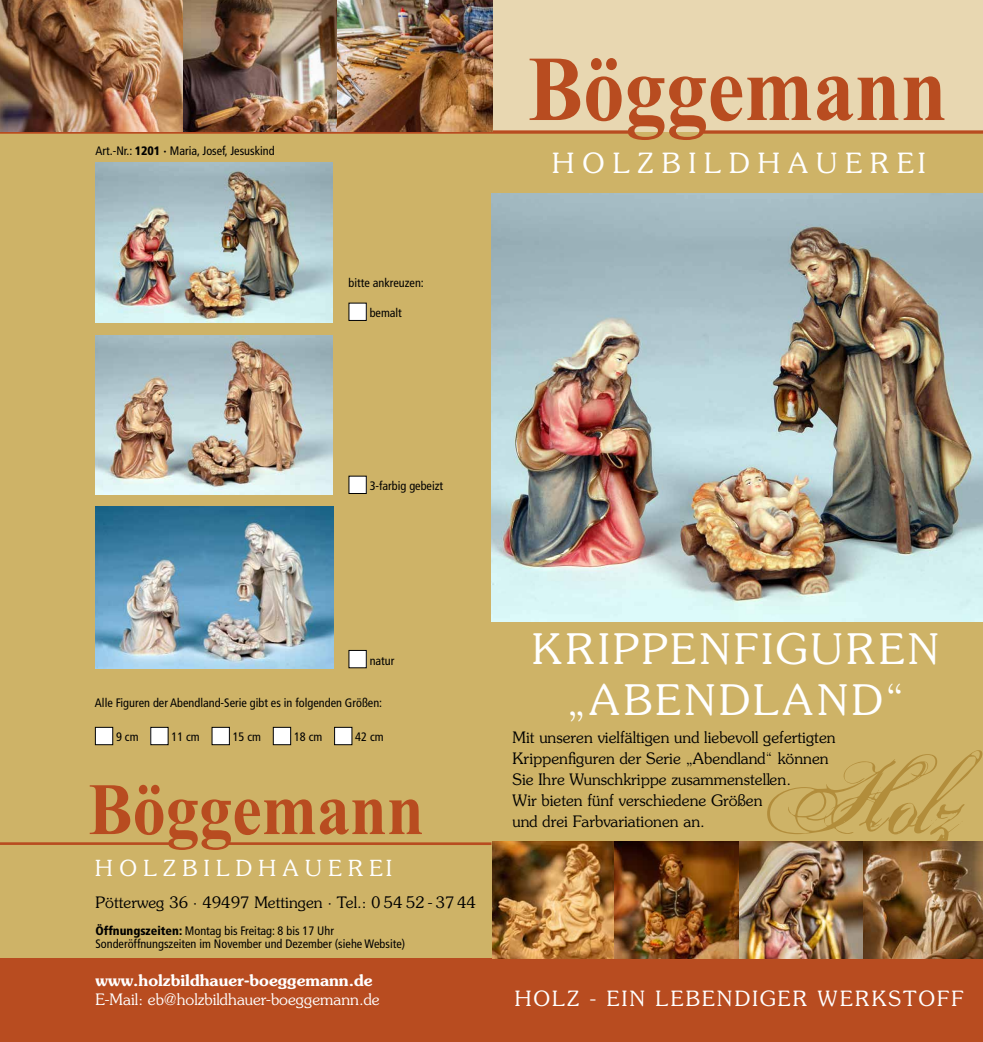
<style>
.page{position:relative;width:983px;height:1042px;background:#fff}
.page>*{position:absolute;margin:0;border:0;box-sizing:border-box;transform-origin:0 0}
.t1{font:300 42px "Souvenir";color:#fff}
.t2{font:300 27.82px "Souvenir";color:#fff}
.t3{font:300 22.05px "Souvenir";color:#fff}
.t4{font:300 21px "Souvenir";letter-spacing:.11em;color:#fff}
.t5{font:300 15.75px/21px "Souvenir";color:#000}
.t6{font:300 15.75px "Souvenir";color:#fff}
.t7{font:600 15.75px "Souvenir";color:#fff}
.t8{font:condensed 12.25px/13.7px "Frutiger";color:#000}
.s1{font-weight:900}
</style>
<div class="page">
<div style="left:0;top:84px;width:982px;height:958px;background:#ceb367"></div>
<div style="left:0;top:0;width:982px;height:132px;background:#e8d7b1"></div>
<div style="left:0;top:958px;width:982px;height:84px;background:#b84c20"></div>
<svg style="left:0;top:58px;width:982px;height:82px"></svg>
<svg style="left:0;top:785px;width:491px;height:65px"></svg>
<img style="left:491px;top:193px;width:491px;height:428px">
<img style="left:95px;top:163px;width:238px;height:159px">
<img style="left:95px;top:335px;width:238px;height:159px">
<img style="left:95px;top:507px;width:238px;height:162px">
<div style="left:349px;top:303px;width:17px;height:17px;background:#fff"></div>
<div style="left:349px;top:476px;width:17px;height:17px;background:#fff"></div>
<div style="left:349px;top:650px;width:17px;height:18px;background:#fff"></div>
<div style="left:95px;top:727px;width:18px;height:18px;background:#fff"></div>
<div style="left:95px;top:727px;width:18px;height:18px;border:1px solid #000"></div>
<div style="left:151px;top:727px;width:17px;height:18px;background:#fff"></div>
<div style="left:150px;top:727px;width:18px;height:18px;border:1px solid #000"></div>
<div style="left:212px;top:727px;width:17px;height:18px;background:#fff"></div>
<div style="left:211px;top:727px;width:19px;height:18px;border:1px solid #000"></div>
<div style="left:273px;top:727px;width:17px;height:18px;background:#fff"></div>
<div style="left:273px;top:727px;width:18px;height:18px;border:1px solid #000"></div>
<div style="left:334px;top:727px;width:18px;height:18px;background:#fff"></div>
<div style="left:334px;top:727px;width:18px;height:18px;border:1px solid #000"></div>
<svg style="left:767px;top:750px;width:215px;height:92px"></svg>
<img style="left:492px;top:842px;width:122px;height:116px">
<img style="left:614px;top:842px;width:368px;height:116px">
<img style="left:0;top:0;width:492px;height:131px">
<p class="t8" style="left:95px;top:144px;width:181px">Art.-Nr.: <span class="s1">1201 ·</span> Maria, Josef, Jesuskind</p>
<p class="t8" style="left:348px;top:276px;width:77px">bitte ankreuzen:</p>
<p class="t8" style="left:369px;top:306px;width:34px">bemalt</p>
<h2 class="t2" style="left:552px;top:147px;width:56px">H olzbildh</h2>
<h2 class="t2" style="left:787px;top:147px;width:139px">auer EI</h2>
<p class="t8" style="left:369px;top:479px;width:75px">3-farbig gebeizt</p>
<p class="t8" style="left:369px;top:653px;width:26px">natur</p>
<p class="t8" style="left:95px;top:696px;width:289px">Alle Figuren der Abendland-Serie gibt es in folgenden Größen:</p>
<p class="t8" style="left:116px;top:730px;width:24px">9 cm</p>
<p class="t8" style="left:171px;top:730px;width:30px">11 cm</p>
<p class="t8" style="left:233px;top:730px;width:30px">15 cm</p>
<p class="t8" style="left:294px;top:730px;width:30px">18 cm</p>
<p class="t8" style="left:355px;top:730px;width:30px">42 cm</p>
<h3 class="t3" style="left:95px;top:855px;width:45px">H olzbildh</h3>
<h3 class="t3" style="left:283px;top:855px;width:111px">auer EI</h3>
<p class="t5" style="left:95px;top:892px;width:382px">Pötterweg 36 · 49497 Mettingen · Tel.: 0 54 52 - 37 44</p>
<p class="t8" style="left:95px;top:923px;width:311px"><span class="s1">Öffnungszeiten:</span> Montag bis Freitag: 8 bis 17 Uhr<br>Sonderöffnungszeiten im November und Dezember (siehe Website)</p>
<p class="t7" style="left:95px;top:970px;width:279px">www.holzbildhauer-boeggemann.de</p>
<p class="t6" style="left:95px;top:990px;width:286px">E-Mail: eb@holzbildhauer-boeggemann.de</p>
<h1 class="t1" style="left:532px;top:624px;width:62px">Krippenfig</h1>
<h1 class="t1" style="left:810px;top:624px;width:67px">uren</h1>
<h1 class="t1" style="left:566px;top:674px;width:56px">„Abendl</h1>
<h1 class="t1" style="left:782px;top:674px;width:123px">and“</h1>
<p class="t5" style="left:512px;top:726px;width:324px">Mit unseren vielfältigen und liebevoll gefertigten Krippenfiguren der Serie „Abendland“ können Sie Ihre Wunschkrippe zusammenstellen.<br>Wir bieten fünf verschiedene Größen<br>und drei Farbvariationen an.</p>
<h3 class="t4" style="left:514px;top:985px;width:450px">HOLZ - EIN LEBENDIGER WERKSTOFF</h3>
</div>
